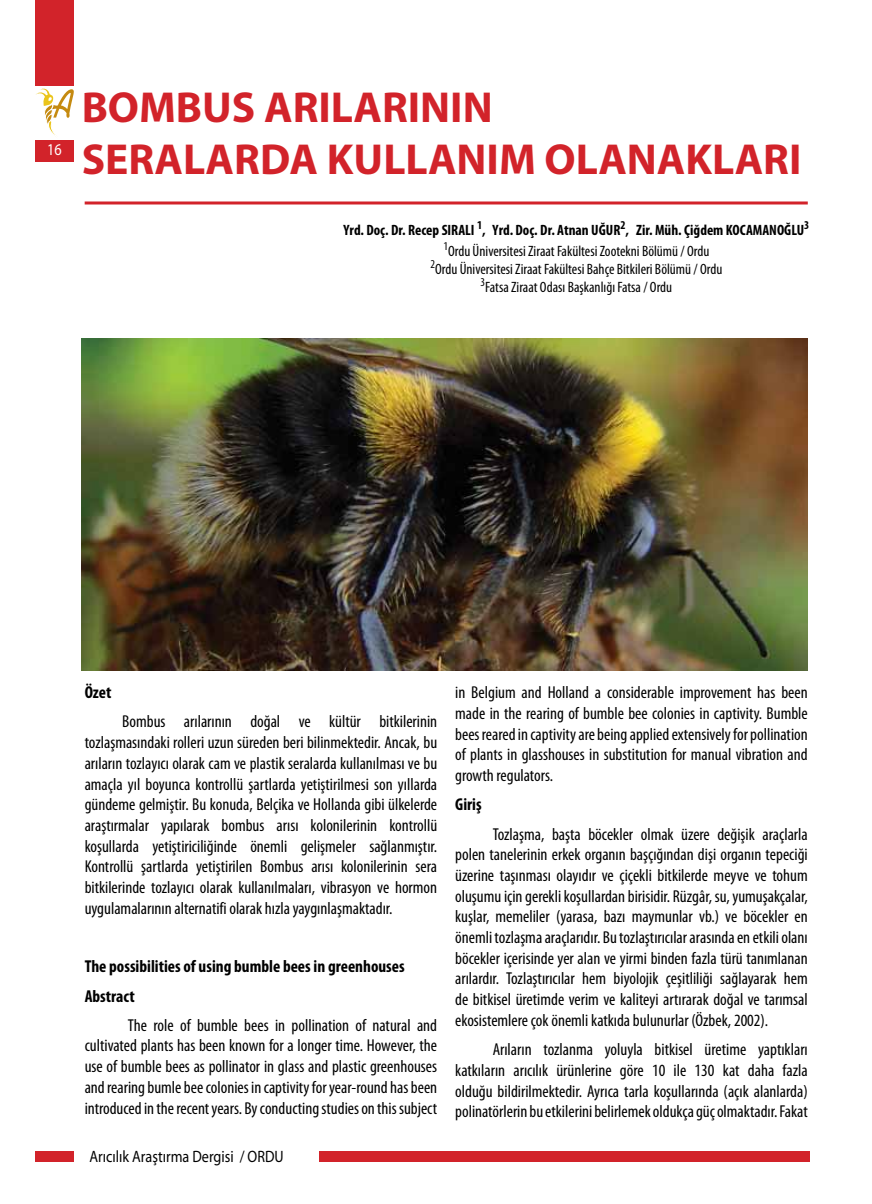
<style>
.page{position:relative;width:872px;height:1204px;background:#fff}
.page>*{position:absolute;margin:0;border:0;box-sizing:border-box;transform-origin:0 0}
.t1{font:700 43.5px/52.2px "Myriad Pro";color:#d2232a}
.t2{font:condensed 17.25px/20.7px "Myriad Pro";color:#000;text-align:justify}
.t3{font:700 condensed 17.25px/29.2px "Myriad Pro";color:#000}
.t4{font:16.5px "Myriad Pro";color:#000;scale:.86 1}
.t5{font:16.5px "Myriad Pro";color:#fff;scale:.86 1}
.t6{font:700 condensed 15px/21.3px "Myriad Pro";color:#000;text-align:center}
.t7{font:condensed 15px/18px "Myriad Pro";color:#000;text-align:center}
.s1{font-weight:400}
</style>
<div class="page">
<div style="left:319px;top:1151px;width:490px;height:10px;background:#d2232a"></div>
<svg style="left:36px;top:88px;width:38px;height:47px"></svg>
<div style="left:36px;top:0;width:38px;height:85px;background:#d2232a"></div>
<div style="left:36px;top:140px;width:38px;height:22px;background:#d2232a"></div>
<div style="left:36px;top:1151px;width:38px;height:10px;background:#d2232a"></div>
<hr style="left:85px;top:201px;width:722px;height:3px;background:#d2232a">
<img style="left:82px;top:338px;width:725px;height:332px">
<p class="t5" style="left:47px;top:140px;width:18px">16</p>
<h1 class="t1" style="left:82px;top:80px;width:721px">BOMBUS ARILARININ<br>SERALARDA KULLANIM OLANAKLARI</h1>
<p class="t6" style="left:343px;top:219px;width:467px">Yrd. Doç. Dr. Recep SIRALI <sup>1</sup>, Yrd. Doç. Dr. Atnan UĞUR<sup>2</sup>, Zir. Müh. Çiğdem KOCAMANOĞLU<sup>3<br></sup><sup>1</sup><span class="s1">Ordu Üniversitesi Ziraat Fakültesi Zootekni Bölümü / Ordu</span></p>
<p class="t7" style="left:430px;top:260px;width:293px"><sup>2</sup>Ordu Üniversitesi Ziraat Fakültesi Bahçe Bitkileri Bölümü / Ordu<br><sup>3</sup>Fatsa Ziraat Odası Başkanlığı Fatsa / Ordu</p>
<p class="t3" style="left:85px;top:677px;width:28px">Özet</p>
<p class="t2" style="left:85px;top:711px;width:354px;text-indent:38px">Bombus arılarının doğal ve kültür bitkilerinin tozlaşmasındaki rolleri uzun süreden beri bilinmektedir. Ancak, bu arıların tozlayıcı olarak cam ve plastik seralarda kullanılması ve bu amaçla yıl boyunca kontrollü şartlarda yetiştirilmesi son yıllarda gündeme gelmiştir. Bu konuda, Belçika ve Hollanda gibi ülkelerde araştırmalar yapılarak bombus arısı kolonilerinin kontrollü koşullarda yetiştiriciliğinde önemli gelişmeler sağlanmıştır.<br>Kontrollü şartlarda yetiştirilen Bombus arısı kolonilerinin sera bitkilerinde tozlayıcı olarak kullanılmaları, vibrasyon ve hormon uygulamalarının alternatifi olarak hızla yaygınlaşmaktadır.</p>
<p class="t3" style="left:85px;top:951px;width:321px">The possibilities of using bumble bees in greenhouses<br>Abstract</p>
<p class="t2" style="left:85px;top:1014px;width:354px;text-indent:43px">The role of bumble bees in pollination of natural and cultivated plants has been known for a longer time. However, the use of bumble bees as pollinator in glass and plastic greenhouses and rearing bumle bee colonies in captivity for year-round has been introduced in the recent years. By conducting studies on this subject</p>
<p class="t4" style="left:90px;top:1146px;width:227px">Arıcılık Araştırma Dergisi / ORDU</p>
<p class="t2" style="left:455px;top:682px;width:354px">in Belgium and Holland a considerable improvement has been made in the rearing of bumble bee colonies in captivity. Bumble bees reared in captivity are being applied extensively for pollination of plants in glasshouses in substitution for manual vibration and growth regulators.</p>
<p class="t3" style="left:455px;top:789px;width:28px">Giriş</p>
<p class="t2" style="left:455px;top:823px;width:354px;text-indent:38px">Tozlaşma, başta böcekler olmak üzere değişik araçlarla polen tanelerinin erkek organın başçığından dişi organın tepeciği üzerine taşınması olayıdır ve çiçekli bitkilerde meyve ve tohum oluşumu için gerekli koşullardan birisidir. Rüzgâr, su, yumuşakçalar, kuşlar, memeliler (yarasa, bazı maymunlar vb.) ve böcekler en önemli tozlaşma araçlarıdır. Bu tozlaştırıcılar arasında en etkili olanı böcekler içerisinde yer alan ve yirmi binden fazla türü tanımlanan arılardır. Tozlaştırıcılar hem biyolojik çeşitliliği sağlayarak hem de bitkisel üretimde verim ve kaliteyi artırarak doğal ve tarımsal ekosistemlere çok önemli katkıda bulunurlar (Özbek, 2002).</p>
<p class="t2" style="left:455px;top:1038px;width:354px;text-indent:38px">Arıların tozlanma yoluyla bitkisel üretime yaptıkları katkıların arıcılık ürünlerine göre 10 ile 130 kat daha fazla olduğu bildirilmektedir. Ayrıca tarla koşullarında (açık alanlarda) polinatörlerin bu etkilerini belirlemek oldukça güç olmaktadır. Fakat</p>
</div>
